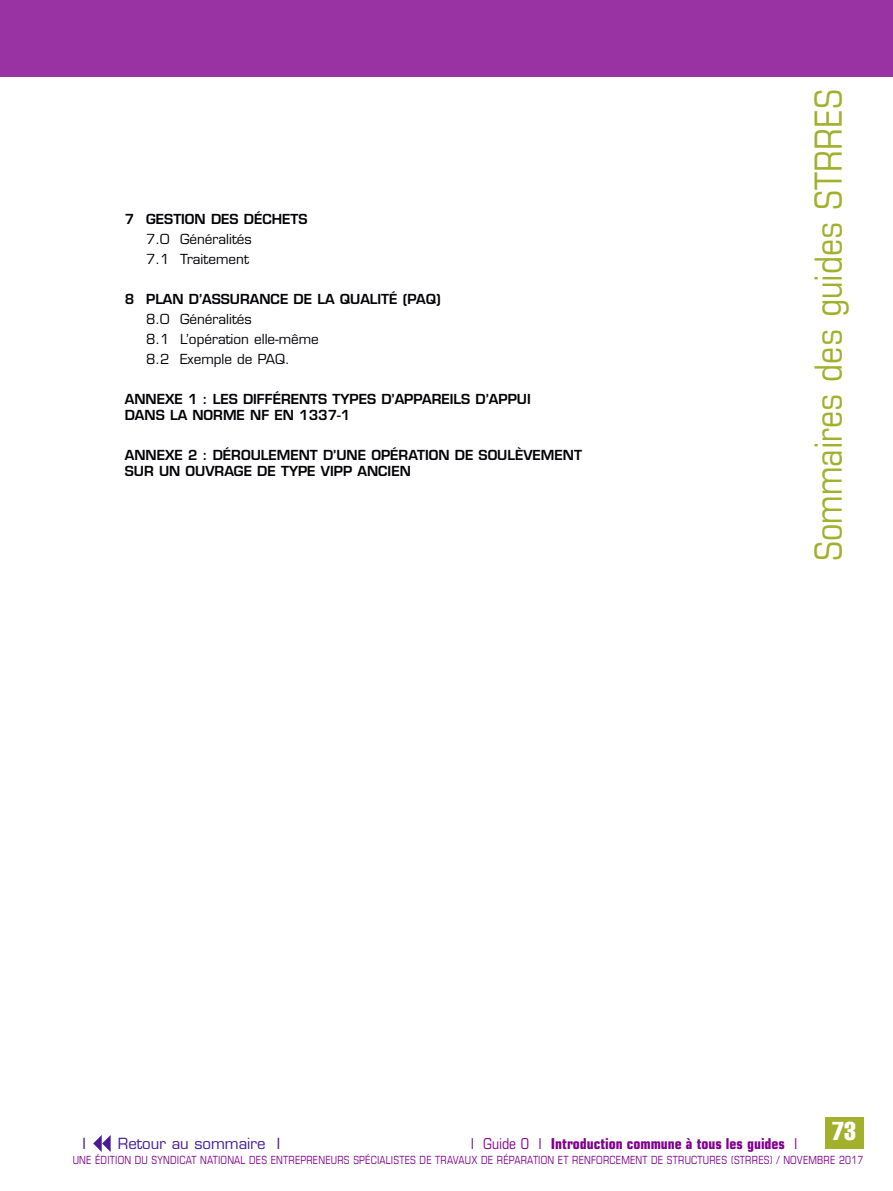
<style>
.page{position:relative;width:893px;height:1191px;background:#fff}
.page>*{position:absolute;margin:0;border:0;box-sizing:border-box;transform-origin:0 0}
.t1{font:condensed 37.5px "Eurostile";color:#a2b02c}
.t2{font:extra-condensed 25.5px "Helvetica Com";color:#fff}
.t3{font:700 condensed 15px "Eurostile";color:#7f008c}
.t4{font:15px "Eurostile";color:#461a95}
.t5{font:600 13.5px/15.8px "Eurostile";color:#000006}
.t6{font:13.5px/20px "Eurostile";color:#000006}
.t7{font:condensed 11.25px "Eurostile";letter-spacing:.015em;color:#7f008c;scale:.95 1}
.s1{font-weight:400}
</style>
<div class="page">
<div style="left:825px;top:1116px;width:38px;height:32px;background:#a2b02c"></div>
<div style="left:0;top:0;width:893px;height:77px;background:#9933a3"></div>
<svg style="left:93px;top:1135px;width:18px;height:17px"></svg>
<p class="t5" style="left:125px;top:213px;width:184px">7 GESTION DES DÉCHETS</p>
<p class="t6" style="left:146px;top:231px;width:107px">7.0 Généralités<br>7.1 Traitement</p>
<p class="t5" style="left:125px;top:293px;width:317px">8 PLAN D’ASSURANCE DE LA QUALITÉ (PAQ)</p>
<p class="t6" style="left:146px;top:311px;width:174px">8.0 Généralités<br>8.1 L’opération elle-même<br>8.2 Exemple de PAQ.</p>
<p class="t5" style="left:125px;top:393px;width:408px">ANNEXE 1 : LES DIFFÉRENTS TYPES D’APPAREILS D’APPUI<br>DANS LA NORME NF EN 1337-1</p>
<p class="t5" style="left:125px;top:449px;width:459px">ANNEXE 2 : DÉROULEMENT D’UNE OPÉRATION DE SOULÈVEMENT<br>SUR UN OUVRAGE DE TYPE VIPP ANCIEN</p>
<h1 class="t1" style="left:815px;top:561px;width:474px;rotate:-90deg">Sommaires des guides STRRES</h1>
<h2 class="t2" style="left:832px;top:1114px;width:25px">73</h2>
<p class="t7" style="left:73px;top:1156px;width:834px">UNE ÉDITION DU SYNDICAT NATIONAL DES ENTREPRENEURS SPÉCIALISTES DE TRAVAUX DE RÉPARATION ET RENFORCEMENT DE STRUCTURES (STRRES) / NOVEMBRE 2017</p>
<p class="t4" style="left:83px;top:1137px;width:5px">I</p>
<p class="t4" style="left:118px;top:1137px;width:164px">Retour au sommaire I</p>
<p class="t3" style="left:471px;top:1138px;width:328px"><span class="s1">I Guide 0 I</span> Introduction commune à tous les guides <span class="s1">I</span></p>
</div>
